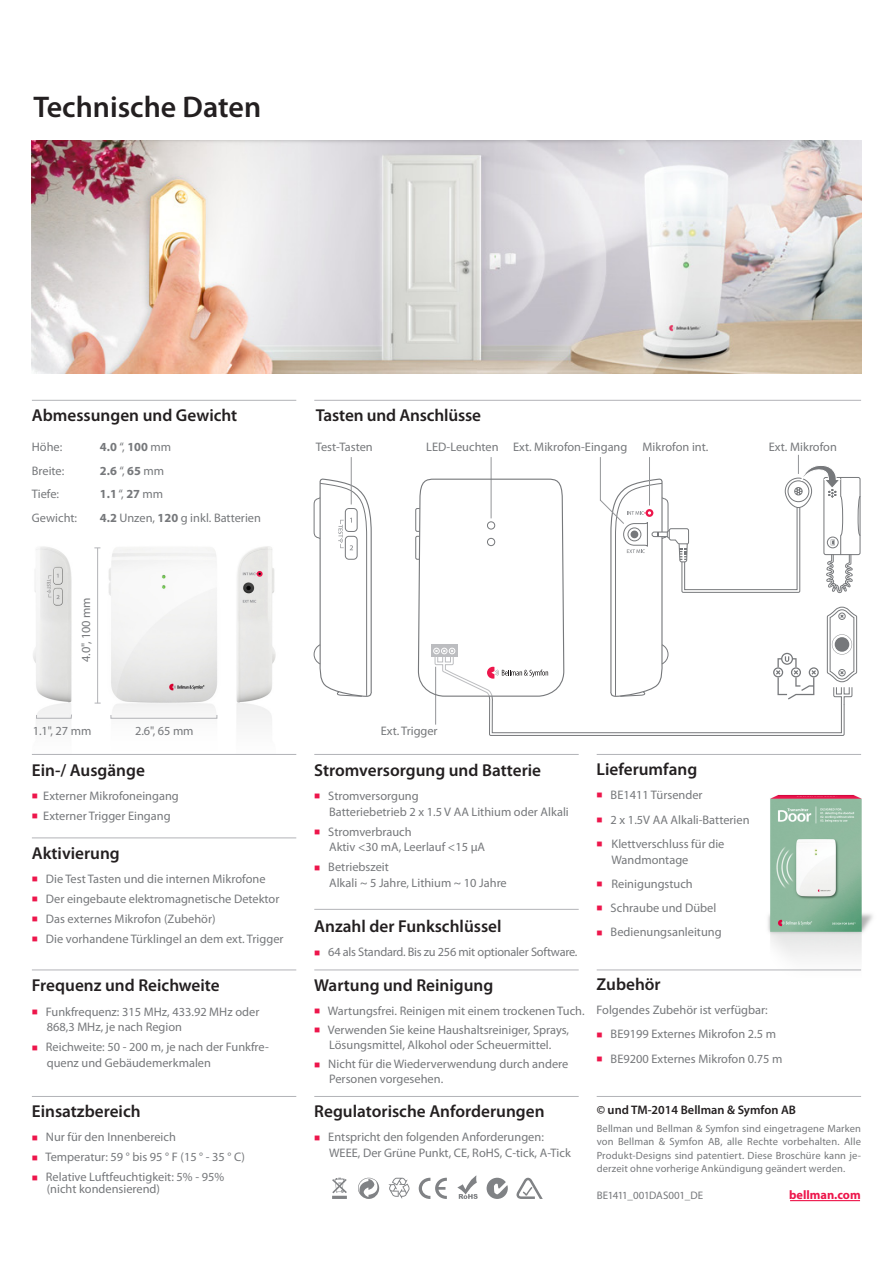
<style>
.page{position:relative;width:893px;height:1263px;background:#fff}
.page>*{position:absolute;margin:0;border:0;box-sizing:border-box;transform-origin:0 0}
.t1{font:600 30px "Myriad Pro";color:#231f20}
.t2{font:600 17.25px "Myriad Pro";color:#231f20}
.t3{font:12.3px/15.8px "Myriad Pro";color:#76787b}
.t4{font:12.3px "Myriad Pro";letter-spacing:-.02em;color:#76787b}
.t5{font:700 12.3px "Myriad Pro";color:#76787b}
.t6{font:600 12.3px "Myriad Pro";color:#231f20}
.t7{font:700 12.3px "Myriad Pro";color:#ed164b}
.t8{font:10.95px "Myriad Pro";letter-spacing:-.03em;color:#76787b}
.t9{font:10.5px/13.5px "Myriad Pro";letter-spacing:.015em;color:#76787b;text-align:justify}
.s1{font-weight:400}
.s2{font-weight:700}
.s3{color:#ed164b}
</style>
<div class="page">
<svg style="left:314px;top:479px;width:58px;height:218px"></svg>
<svg style="left:491px;top:454px;width:351px;height:279px"></svg>
<hr style="left:351px;top:457px;width:1px;height:47px;background:#939598">
<hr style="left:491px;top:457px;width:1px;height:61px;background:#939598">
<hr style="left:435px;top:667px;width:1px;height:58px;background:#939598">
<svg style="left:415px;top:478px;width:150px;height:219px"></svg>
<svg style="left:600px;top:455px;width:261px;height:250px"></svg>
<svg style="left:332px;top:1178px;width:15px;height:21px"></svg>
<svg style="left:516px;top:1178px;width:27px;height:21px"></svg>
<svg style="left:487px;top:1178px;width:21px;height:21px"></svg>
<svg style="left:358px;top:1178px;width:21px;height:21px"></svg>
<svg style="left:419px;top:1178px;width:28px;height:21px"></svg>
<svg style="left:388px;top:1178px;width:22px;height:21px"></svg>
<svg style="left:457px;top:1175px;width:21px;height:24px"></svg>
<hr style="left:790px;top:1200px;width:70px;height:1px;background:#ed164b">
<img style="left:32px;top:140px;width:829px;height:234px">
<img style="left:33px;top:546px;width:243px;height:179px">
<hr style="left:97px;top:548px;width:1px;height:155px;background:#b2b3b7">
<div style="left:36px;top:714px;width:36px;height:5px;border:1px solid #b2b3b7"></div>
<div style="left:111px;top:715px;width:106px;height:4px;border:1px solid #b2b3b7"></div>
<img style="left:760px;top:794px;width:113px;height:177px">
<hr style="left:314px;top:754px;width:265px;height:1px;background:#b2b3b7">
<hr style="left:597px;top:754px;width:264px;height:1px;background:#b2b3b7">
<hr style="left:32px;top:754px;width:264px;height:1px;background:#b2b3b7">
<hr style="left:314px;top:909px;width:265px;height:1px;background:#b2b3b7">
<hr style="left:314px;top:969px;width:265px;height:1px;background:#b2b3b7">
<hr style="left:597px;top:969px;width:264px;height:1px;background:#b2b3b7">
<hr style="left:32px;top:1096px;width:264px;height:1px;background:#b2b3b7">
<hr style="left:314px;top:1096px;width:265px;height:1px;background:#b2b3b7">
<hr style="left:597px;top:1096px;width:264px;height:1px;background:#b2b3b7">
<hr style="left:32px;top:837px;width:264px;height:1px;background:#b2b3b7">
<hr style="left:32px;top:400px;width:264px;height:1px;background:#b2b3b7">
<hr style="left:314px;top:400px;width:547px;height:1px;background:#b2b3b7">
<hr style="left:32px;top:969px;width:264px;height:1px;background:#b2b3b7">
<p class="t1" style="left:33px;top:88px;width:229px">Technische Daten</p>
<p class="t2" style="left:32px;top:404px;width:207px">Abmessungen und Gewicht</p>
<p class="t2" style="left:316px;top:404px;width:167px">Tasten und Anschlüsse</p>
<p class="t3" style="left:32px;top:439px;width:32px">Höhe:</p>
<p class="t5" style="left:100px;top:439px;width:73px">4.0 <span class="s1">“,</span> 100 <span class="s1">mm</span></p>
<p class="t3" style="left:32px;top:462px;width:34px">Breite:</p>
<p class="t5" style="left:100px;top:462px;width:66px">2.6 <span class="s1">“,</span> 65 <span class="s1">mm</span></p>
<p class="t3" style="left:32px;top:486px;width:29px">Tiefe:</p>
<p class="t5" style="left:100px;top:486px;width:65px">1.1 <span class="s1">“,</span> 27 <span class="s1">mm</span></p>
<p class="t3" style="left:32px;top:510px;width:47px">Gewicht:</p>
<p class="t3" style="left:100px;top:510px;width:163px"><span class="s2">4.2</span> Unzen, <span class="s2">120</span> g inkl. Batterien</p>
<p class="t3" style="left:426px;top:439px;width:74px">LED-Leuchten</p>
<p class="t3" style="left:513px;top:439px;width:116px">Ext. Mikrofon-Eingang</p>
<p class="t3" style="left:642px;top:439px;width:67px">Mikrofon int.</p>
<p class="t3" style="left:769px;top:439px;width:70px">Ext. Mikrofon</p>
<p class="t3" style="left:316px;top:439px;width:58px">Test-Tasten</p>
<p class="t3" style="left:78px;top:662px;width:66px;rotate:-90deg">4.0", 100 mm</p>
<p class="t3" style="left:33px;top:723px;width:60px">1.1", 27 mm</p>
<p class="t3" style="left:135px;top:723px;width:60px">2.6", 65 mm</p>
<p class="t2" style="left:32px;top:759px;width:115px">Ein-/ Ausgänge</p>
<p class="t3" style="left:32px;top:788px;width:148px"><span class="s3">■</span> Externer Mikrofoneingang</p>
<p class="t3" style="left:32px;top:808px;width:140px"><span class="s3">■</span> Externer Trigger Eingang</p>
<p class="t2" style="left:32px;top:842px;width:89px">Aktivierung</p>
<p class="t3" style="left:32px;top:871px;width:235px"><span class="s3">■</span> Die Test Tasten und die internen Mikrofone</p>
<p class="t3" style="left:32px;top:891px;width:249px"><span class="s3">■</span> Der eingebaute elektromagnetische Detektor</p>
<p class="t3" style="left:32px;top:911px;width:185px"><span class="s3">■</span> Das externes Mikrofon (Zubehör)</p>
<p class="t3" style="left:32px;top:931px;width:253px"><span class="s3">■</span> Die vorhandene Türklingel an dem ext. Trigger</p>
<p class="t2" style="left:32px;top:975px;width:189px">Frequenz und Reichweite</p>
<p class="t3" style="left:47px;top:1003px;width:214px;text-indent:-15px"><span class="s3">■</span> Funkfrequenz: 315 MHz, 433.92 MHz oder<br>868,3 MHz, je nach Region</p>
<p class="t3" style="left:47px;top:1039px;width:224px;text-indent:-15px"><span class="s3">■</span> Reichweite: 50 - 200 m, je nach der Funkfre&shy;quenz und Gebäudemerkmalen</p>
<p class="t2" style="left:32px;top:1100px;width:110px">Einsatzbereich</p>
<p class="t3" style="left:32px;top:1129px;width:145px"><span class="s3">■</span> Nur für den Innenbereich</p>
<p class="t3" style="left:32px;top:1149px;width:215px"><span class="s3">■</span> Temperatur: 59 ° bis 95 ° F (15 ° - 35 ° C)</p>
<p class="t3" style="left:47px;top:1171px;width:179px;line-height:12px;text-indent:-15px"><span class="s3">■</span> Relative Luftfeuchtigkeit: 5% - 95% (nicht kondensierend)</p>
<p class="t3" style="left:381px;top:723px;width:58px">Ext. Trigger</p>
<p class="t2" style="left:314px;top:759px;width:228px">Stromversorgung und Batterie</p>
<p class="t3" style="left:329px;top:788px;width:241px;text-indent:-15px"><span class="s3">■</span> Stromversorgung<br>Batteriebetrieb 2 x 1.5 V AA Lithium oder Alkali</p>
<p class="t3" style="left:329px;top:823px;width:157px;text-indent:-15px"><span class="s3">■</span> Stromverbrauch<br>Aktiv &lt;30 mA, Leerlauf &lt;15 μA</p>
<p class="t3" style="left:329px;top:859px;width:179px;text-indent:-15px"><span class="s3">■</span> Betriebszeit<br>Alkali ~ 5 Jahre, Lithium ~ 10 Jahre</p>
<p class="t2" style="left:314px;top:915px;width:189px">Anzahl der Funkschlüssel</p>
<p class="t4" style="left:314px;top:945px;width:265px"><span class="s3">■</span> 64 als Standard. Bis zu 256 mit optionaler Software.</p>
<p class="t2" style="left:314px;top:975px;width:181px">Wartung und Reinigung</p>
<p class="t3" style="left:314px;top:1003px;width:272px"><span class="s3">■</span> Wartungsfrei. Reinigen mit einem trockenen Tuch.</p>
<p class="t3" style="left:314px;top:1022px;width:256px;line-height:15px;text-align:center"><span class="s3">■</span> Verwenden Sie keine Haushaltsreiniger, Sprays,<br>Lösungsmittel, Alkohol oder Scheuermittel.</p>
<p class="t3" style="left:329px;top:1057px;width:241px;line-height:15px;text-indent:-15px"><span class="s3">■</span> Nicht für die Wiederverwendung durch andere<br>Personen vorgesehen.</p>
<p class="t2" style="left:314px;top:1100px;width:232px">Regulatorische Anforderungen</p>
<p class="t3" style="left:329px;top:1129px;width:243px;text-indent:-15px"><span class="s3">■</span> Entspricht den folgenden Anforderungen:<br>WEEE, Der Grüne Punkt, CE, RoHS, C-tick, A-Tick</p>
<p class="t2" style="left:597px;top:758px;width:102px">Lieferumfang</p>
<p class="t3" style="left:597px;top:787px;width:107px"><span class="s3">■</span> BE1411 Türsender</p>
<p class="t3" style="left:597px;top:811px;width:154px"><span class="s3">■</span> 2 x 1.5V AA Alkali-Batterien</p>
<p class="t3" style="left:611px;top:835px;width:114px;text-indent:-15px"><span class="s3">■</span> Klettverschluss für die<br>Wandmontage</p>
<p class="t3" style="left:597px;top:875px;width:98px"><span class="s3">■</span> Reinigungstuch</p>
<p class="t3" style="left:597px;top:900px;width:121px"><span class="s3">■</span> Schraube und Dübel</p>
<p class="t3" style="left:597px;top:924px;width:126px"><span class="s3">■</span> Bedienungsanleitung</p>
<p class="t2" style="left:597px;top:973px;width:66px">Zubehör</p>
<p class="t3" style="left:597px;top:1002px;width:173px">Folgendes Zubehör ist verfügbar:</p>
<p class="t3" style="left:597px;top:1026px;width:181px"><span class="s3">■</span> BE9199 Externes Mikrofon 2.5 m</p>
<p class="t3" style="left:597px;top:1050px;width:187px"><span class="s3">■</span> BE9200 Externes Mikrofon 0.75 m</p>
<p class="t6" style="left:597px;top:1102px;width:201px">© und TM-2014 Bellman &amp; Symfon AB</p>
<p class="t9" style="left:597px;top:1121px;width:266px">Bellman und Bellman &amp; Symfon sind eingetragene Marken von Bellman &amp; Symfon AB, alle Rechte vorbehalten. Alle Produkt-Designs sind patentiert. Diese Broschüre kann je&shy;derzeit ohne vorherige Ankündigung geändert werden.</p>
<p class="t8" style="left:597px;top:1188px;width:108px">BE1411_001DAS001_DE</p>
<p class="t7" style="left:789px;top:1187px;width:73px">bellman.com</p>
</div>
